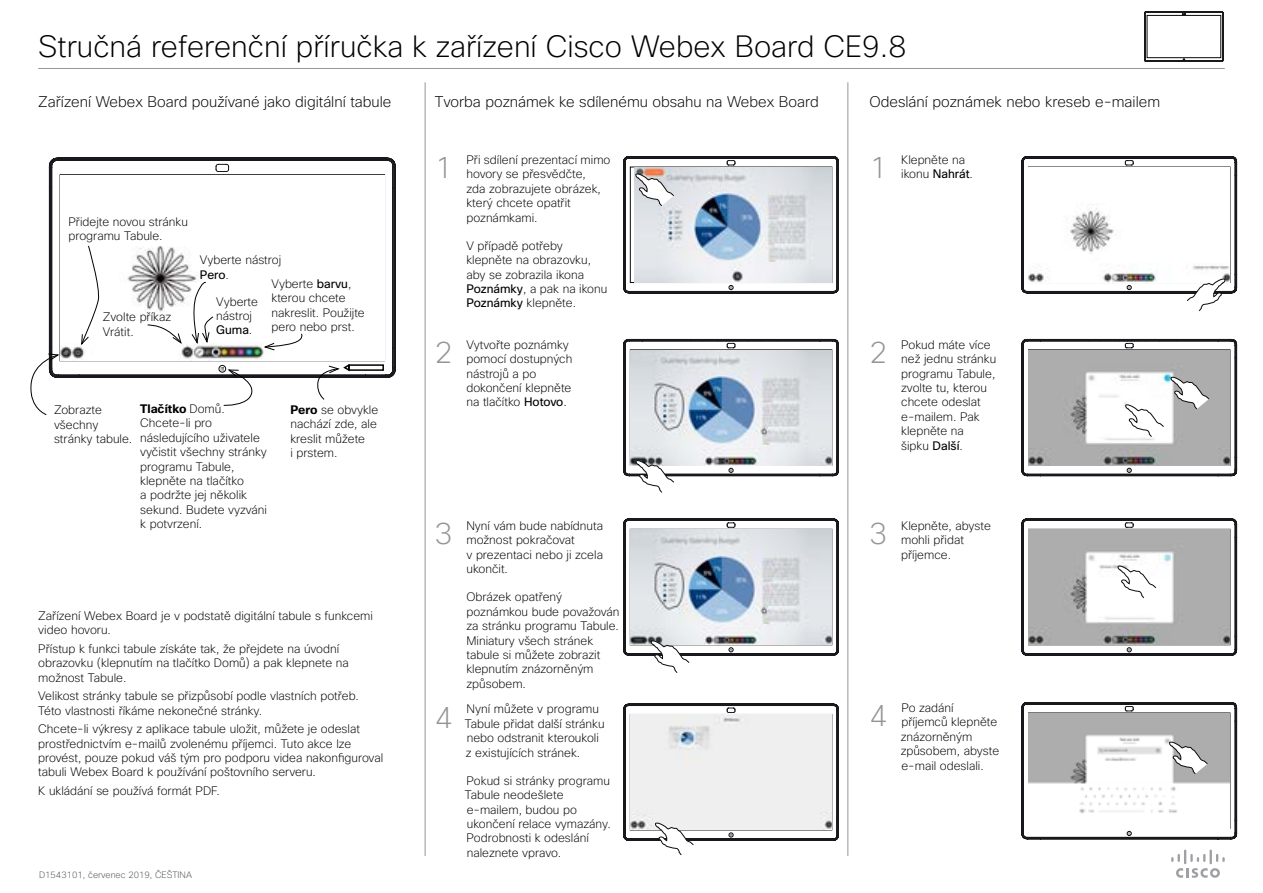
<style>
.page{position:relative;width:1263px;height:893px;background:#fff}
.page>*{position:absolute;margin:0;border:0;box-sizing:border-box;transform-origin:0 0}
.t1{font:200 30px "Cisco Sans";color:#000}
.t2{font:200 30px "Cisco Sans";color:#939598}
.t3{font:200 15px "Cisco Sans";color:#000}
.t4{font:200 12px/14.4px "Cisco Sans";color:#000}
.t5{font:200 9px "Cisco Sans";color:#4d4d4f}
.s1{font-weight:400}
.s2{font-weight:700}
</style>
<div class="page">
<svg style="left:49px;top:158px;width:347px;height:220px"></svg>
<div style="left:219px;top:365px;width:7px;height:7px;border:1px solid #090a0b;border-radius:50%"></div>
<img style="left:61px;top:175px;width:323px;height:185px">
<hr style="left:425px;top:82px;width:1px;height:774px;background:#939598">
<svg style="left:1171px;top:849px;width:54px;height:29px"></svg>
<hr style="left:38px;top:68px;width:1187px;height:1px;background:#939598">
<svg style="left:1144px;top:12px;width:79px;height:50px"></svg>
<div style="left:348px;top:364px;width:36px;height:7px;border:2px solid #000"></div>
<svg style="left:81px;top:245px;width:20px;height:101px"></svg>
<svg style="left:30px;top:353px;width:30px;height:62px"></svg>
<svg style="left:221px;top:367px;width:34px;height:39px"></svg>
<svg style="left:316px;top:363px;width:35px;height:37px"></svg>
<svg style="left:263px;top:333px;width:41px;height:18px"></svg>
<svg style="left:190px;top:280px;width:24px;height:65px"></svg>
<svg style="left:147px;top:324px;width:35px;height:21px"></svg>
<svg style="left:623px;top:156px;width:216px;height:137px"></svg>
<svg style="left:1021px;top:156px;width:216px;height:155px"></svg>
<svg style="left:623px;top:339px;width:216px;height:153px"></svg>
<svg style="left:1021px;top:339px;width:216px;height:137px"></svg>
<svg style="left:1021px;top:519px;width:216px;height:136px"></svg>
<svg style="left:1021px;top:702px;width:216px;height:137px"></svg>
<svg style="left:623px;top:519px;width:216px;height:154px"></svg>
<svg style="left:623px;top:704px;width:216px;height:151px"></svg>
<hr style="left:847px;top:82px;width:1px;height:774px;background:#939598">
<h1 class="t1" style="left:38px;top:27px;width:870px">Stručná referenční příručka k zařízení Cisco Webex Board CE9.8</h1>
<p class="t3" style="left:38px;top:92px;width:355px">Zařízení Webex Board používané jako digitální tabule</p>
<p class="t3" style="left:435px;top:92px;width:385px">Tvorba poznámek ke sdílenému obsahu na Webex Board</p>
<p class="t3" style="left:869px;top:92px;width:292px">Odeslání poznámek nebo kreseb e-mailem</p>
<p class="t4" style="left:68px;top:214px;width:121px">Přidejte novou stránku programu Tabule.</p>
<p class="t4" style="left:103px;top:310px;width:70px">Zvolte příkaz<br>Vrátit.</p>
<p class="t4" style="left:200px;top:253px;width:83px">Vyberte nástroj<br><span class="s1">Pero</span>.</p>
<p class="t4" style="left:272px;top:276px;width:95px">Vyberte <span class="s1">barvu</span>, kterou chcete nakreslit. Použijte pero nebo prst.</p>
<p class="t4" style="left:216px;top:294px;width:43px">Vyberte nástroj<br><span class="s1">Guma</span>.</p>
<p class="t4" style="left:54px;top:403px;width:80px">Zobrazte všechny stránky tabule.</p>
<p class="t4" style="left:140px;top:401px;width:128px"><span class="s2">Tlačítko</span> Domů.<br>Chcete-li pro následujícího uživatele vyčistit všechny stránky programu Tabule, klepněte na tlačítko<br>a podržte jej několik sekund. Budete vyzváni k potvrzení.</p>
<p class="t4" style="left:290px;top:402px;width:89px"><span class="s2">Pero</span> se obvykle nachází zde, ale kreslit můžete<br>i prstem.</p>
<p class="t4" style="left:38px;top:608px;width:336px">Zařízení Webex Board je v podstatě digitální tabule s funkcemi video hovoru.</p>
<p class="t4" style="left:38px;top:641px;width:312px">Přístup k funkci tabule získáte tak, že přejdete na úvodní obrazovku (klepnutím na tlačítko Domů) a pak klepnete na možnost Tabule.</p>
<p class="t4" style="left:38px;top:689px;width:322px">Velikost stránky tabule se přizpůsobí podle vlastních potřeb.<br>Této vlastnosti říkáme nekonečné stránky.</p>
<p class="t4" style="left:38px;top:722px;width:346px">Chcete-li výkresy z aplikace tabule uložit, můžete je odeslat prostřednictvím e-mailů zvolenému příjemci. Tuto akce lze provést, pouze pokud váš tým pro podporu videa nakonfiguroval tabuli Webex Board k používání poštovního serveru.</p>
<p class="t4" style="left:38px;top:784px;width:183px">K ukládání se používá formát PDF.</p>
<p class="t5" style="left:39px;top:869px;width:154px">D1543101, červenec 2019, ČEŠTINA</p>
<h1 class="t2" style="left:435px;top:149px;width:19px">1</h1>
<p class="t4" style="left:466px;top:152px;width:146px">Při sdílení prezentací mimo hovory se přesvědčte,<br>zda zobrazujete obrázek, který chcete opatřit poznámkami.</p>
<p class="t4" style="left:466px;top:238px;width:142px">V případě potřeby klepněte na obrazovku, aby se zobrazila ikona<br><span class="s1">Poznámky</span>, a pak na ikonu<br><span class="s1">Poznámky</span> klepněte.</p>
<h1 class="t2" style="left:869px;top:149px;width:19px">1</h1>
<p class="t4" style="left:901px;top:152px;width:73px">Klepněte na ikonu <span class="s1">Nahrát</span>.</p>
<h1 class="t2" style="left:435px;top:333px;width:19px">2</h1>
<p class="t4" style="left:466px;top:337px;width:107px">Vytvořte poznámky pomocí dostupných nástrojů a po dokončení klepněte na tlačítko <span class="s1">Hotovo</span>.</p>
<h1 class="t2" style="left:869px;top:333px;width:19px">2</h1>
<p class="t4" style="left:901px;top:337px;width:97px">Pokud máte více než jednu stránku programu Tabule, zvolte tu, kterou chcete odeslat e-mailem. Pak klepněte na<br>šipku <span class="s1">Další</span>.</p>
<h1 class="t2" style="left:435px;top:514px;width:19px">3</h1>
<p class="t4" style="left:466px;top:518px;width:138px">Nyní vám bude nabídnuta možnost pokračovat<br>v prezentaci nebo ji zcela ukončit.</p>
<p class="t4" style="left:466px;top:590px;width:155px">Obrázek opatřený poznámkou bude považován za stránku programu Tabule.<br>Miniatury všech stránek tabule si můžete zobrazit klepnutím znázorněným způsobem.</p>
<h1 class="t2" style="left:869px;top:514px;width:19px">3</h1>
<p class="t4" style="left:901px;top:518px;width:91px">Klepněte, abyste mohli přidat příjemce.</p>
<h1 class="t2" style="left:435px;top:698px;width:19px">4</h1>
<p class="t4" style="left:901px;top:700px;width:100px">Po zadání příjemců klepněte znázorněným způsobem, abyste e-mail odeslali.</p>
<p class="t4" style="left:465px;top:702px;width:141px">Nyní můžete v programu<br>Tabule přidat další stránku nebo odstranit kteroukoli z existujících stránek.</p>
<p class="t4" style="left:465px;top:773px;width:148px">Pokud si stránky programu<br>Tabule neodešlete e-mailem, budou po ukončení relace vymazány.<br>Podrobnosti k odeslání naleznete vpravo.</p>
<h1 class="t2" style="left:869px;top:697px;width:19px">4</h1>
</div>
